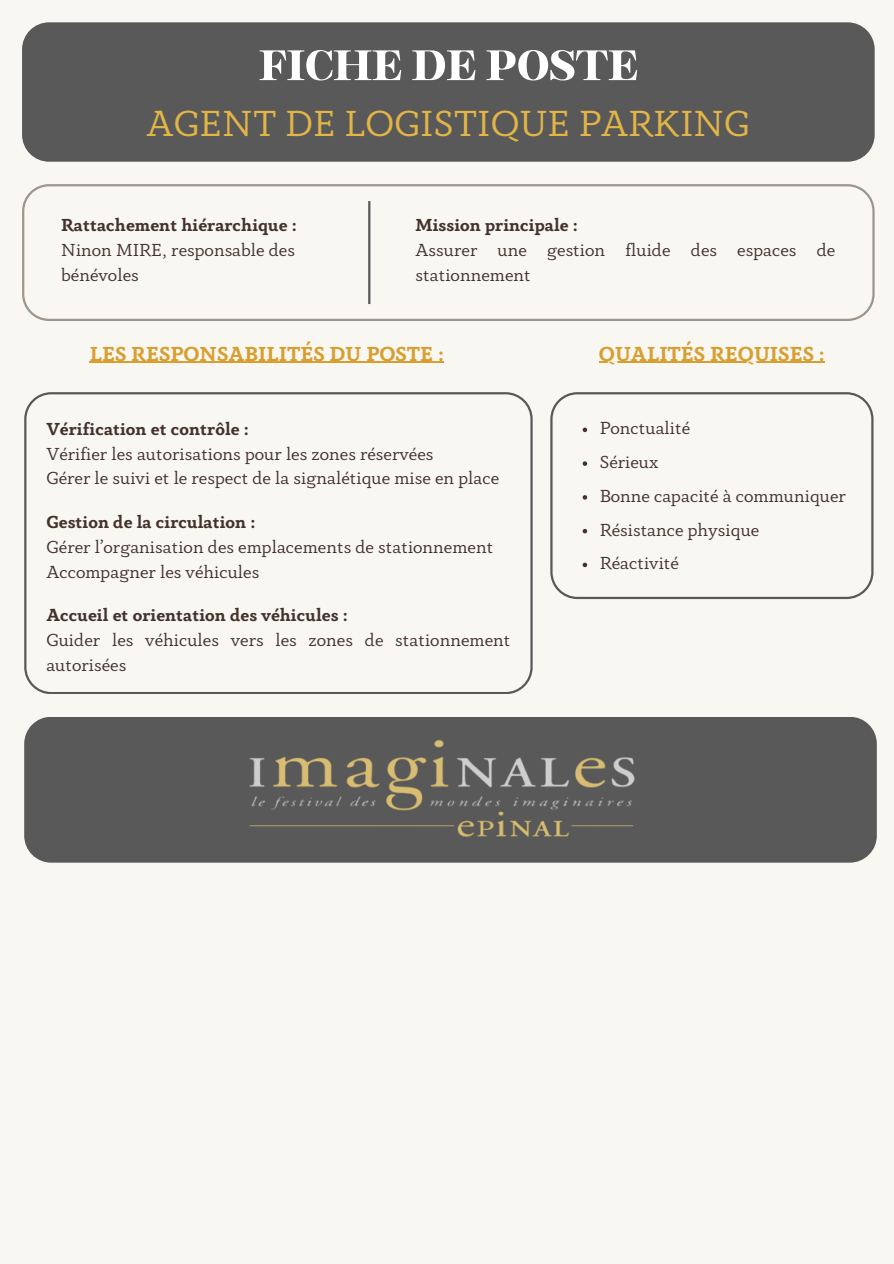
<style>
.page{position:relative;width:894px;height:1264px;background:#fff}
.page>*{position:absolute;margin:0;border:0;box-sizing:border-box;transform-origin:0 0}
.t1{font:700 52.5px "Binggo Wood Display";color:#fff}
.t2{font:37.5px "Anaphora";color:#e2b546}
.t3{font:700 21px "Anaphora";color:#d99e30}
.t4{font:18px/24.8px "Anaphora";color:#44312b}
.t5{font:700 18px "Anaphora";color:#44312b}
</style>
<div class="page">
<div style="left:0;top:0;width:893px;height:1263px;background:#f8f7f2"></div>
<div style="left:22px;top:22px;width:852px;height:140px;background:#595959;border-radius:27px"></div>
<svg style="left:22px;top:184px;width:852px;height:137px"></svg>
<hr style="left:368px;top:201px;width:2px;height:103px;background:#595959">
<svg style="left:24px;top:392px;width:508px;height:301px"></svg>
<div style="left:24px;top:716px;width:852px;height:146px;background:#595959;border-radius:27px"></div>
<svg style="left:550px;top:392px;width:323px;height:207px"></svg>
<img style="left:249px;top:740px;width:386px;height:97px">
<hr style="left:90px;top:362px;width:354px;height:1px;background:#d99e30">
<svg style="left:582px;top:427px;width:5px;height:5px"></svg>
<svg style="left:582px;top:461px;width:5px;height:5px"></svg>
<svg style="left:582px;top:495px;width:5px;height:4px"></svg>
<svg style="left:582px;top:529px;width:5px;height:4px"></svg>
<svg style="left:582px;top:562px;width:5px;height:5px"></svg>
<hr style="left:598px;top:362px;width:226px;height:1px;background:#d99e30">
<h1 class="t1" style="left:259px;top:39px;width:380px">FICHE DE POSTE</h1>
<h1 class="t2" style="left:147px;top:109px;width:604px">AGENT DE LOGISTIQUE PARKING</h1>
<p class="t5" style="left:61px;top:218px;width:237px">Rattachement hiérarchique :</p>
<p class="t4" style="left:61px;top:239px;width:235px">Ninon MIRE, responsable des bénévoles</p>
<p class="t5" style="left:415px;top:218px;width:164px">Mission principale :</p>
<p class="t4" style="left:415px;top:239px;width:421px">Assurer une gestion fluide des espaces de stationnement</p>
<p class="t3" style="left:90px;top:345px;width:355px">LES RESPONSABILITÉS DU POSTE :</p>
<h2 class="t5" style="left:46px;top:422px;width:204px">Vérification et contrôle :</h2>
<h2 class="t4" style="left:46px;top:443px;width:388px">Vérifier les autorisations pour les zones réservées</h2>
<p class="t4" style="left:46px;top:467px;width:454px">Gérer le suivi et le respect de la signalétique mise en place</p>
<p class="t5" style="left:46px;top:515px;width:210px">Gestion de la circulation :</p>
<p class="t4" style="left:46px;top:536px;width:448px">Gérer l’organisation des emplacements de stationnement</p>
<p class="t4" style="left:46px;top:560px;width:214px">Accompagner les véhicules</p>
<p class="t5" style="left:46px;top:608px;width:303px">Accueil et orientation des véhicules :</p>
<p class="t4" style="left:46px;top:629px;width:465px">Guider les véhicules vers les zones de stationnement autorisées</p>
<p class="t3" style="left:598px;top:345px;width:227px">QUALITÉS REQUISES :</p>
<p class="t4" style="left:599px;top:417px;width:92px">Ponctualité</p>
<p class="t4" style="left:599px;top:451px;width:60px">Sérieux</p>
<p class="t4" style="left:599px;top:485px;width:248px">Bonne capacité à communiquer</p>
<p class="t4" style="left:599px;top:518px;width:161px">Résistance physique</p>
<p class="t4" style="left:599px;top:552px;width:81px">Réactivité</p>
</div>
